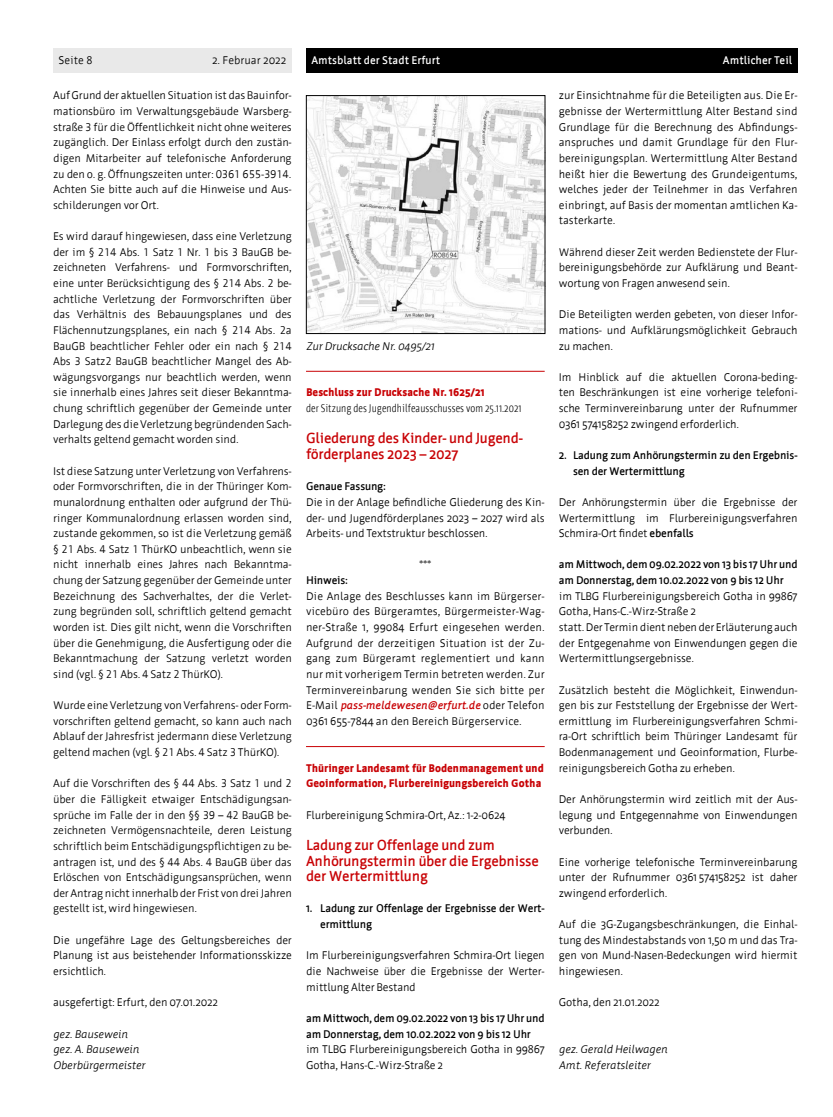
<style>
.page{position:relative;width:833px;height:1117px;background:#fff}
.page>*{position:absolute;margin:0;border:0;box-sizing:border-box;transform-origin:0 0}
.H3-u4{font:700 14.38px/15.6px "Werk";letter-spacing:-.02em;color:#c80205}
.P-Normal{font:11px/15.6px "Werk";letter-spacing:-.02em;color:#000;text-align:justify}
.P-Normal-2{font:11px/15.6px "Werk TF";letter-spacing:-.02em;color:#000;text-align:justify}
.P-Normal1{font:700 11px "Werk";letter-spacing:-.02em;color:#000}
.P-Normal1-2{font:11px/15.6px "Werk";letter-spacing:-.02em;color:#000}
.P-einzug_1{font:700 11px/15.6px "Werk";letter-spacing:-.02em;color:#000}
.P-autor{font:italic 11px/15.6px "Werk";letter-spacing:-.02em;color:#000}
.H2-beschluss{font:900 11px/15.6px "Werk";color:#c80205}
.H2-beschluss-2{font:11px/15.6px "Werk Condensed";color:#000}
.t1{font:700 11px "Werk";color:#fff}
.P-bu{font:italic 11px "Werk";letter-spacing:-.02em;color:#000}
.P-zu{font:700 11px "Werk";letter-spacing:-.02em;color:#000}
.P-Normal-3{font:11px "Werk";color:#000}
.P-zu1{font:700 11px "Werk";letter-spacing:-.02em;color:#000}
.P-Sternchen{font:11px "Werk";color:#000}
.s1{font-weight:700}
.s2{font-family:"Werk";font-weight:900;color:#c80205}
.s3{font-weight:700;font-style:italic;color:#c80205}
</style>
<div class="page">
<div style="left:53px;top:48px;width:239px;height:25px;background:#e9e9e9"></div>
<div style="left:306px;top:48px;width:491px;height:25px;background:#000"></div>
<hr style="left:306px;top:371px;width:238px;height:1px;background:#c80205">
<hr style="left:306px;top:746px;width:238px;height:1px;background:#c80205">
<img style="left:308px;top:97px;width:235px;height:235px">
<div style="left:306px;top:95px;width:239px;height:239px;border:1px solid #000"></div>
<p class="P-Normal" style="left:58px;top:53px;width:35px">Seite 8</p>
<p class="P-Normal-3" style="left:212px;top:54px;width:76px">2. Februar 2022</p>
<p class="t1" style="left:311px;top:55px;width:131px">Amtsblatt der Stadt Erfurt</p>
<p class="t1" style="left:723px;top:55px;width:71px">Amtlicher Teil</p>
<p class="P-Normal-2" style="left:53px;top:88px;width:240px">Auf Grund der aktuellen Situation ist das Bauinfor&shy;mationsbüro im Verwaltungsgebäude Warsberg&shy;straße 3 für die Öffentlichkeit nicht ohne weiteres zugänglich. Der Einlass erfolgt durch den zustän&shy;digen Mitarbeiter auf telefonische Anforderung zu den o. g. Öffnungszeiten unter: 0361 655-3914.</p>
<p class="P-Normal-2" style="left:53px;top:181px;width:240px">Achten Sie bitte auch auf die Hinweise und Aus&shy;schilderungen vor Ort.</p>
<p class="P-Normal-2" style="left:53px;top:228px;width:240px">Es wird darauf hingewiesen, dass eine Verletzung der im § 214 Abs. 1 Satz 1 Nr. 1 bis 3 BauGB be&shy;zeichneten Verfahrens- und Formvorschriften, eine unter Berücksichtigung des § 214 Abs. 2 be&shy;achtliche Verletzung der Formvorschriften über das Verhältnis des Bebauungsplanes und des Flächennutzungsplanes, ein nach § 214 Abs. 2a BauGB beachtlicher Fehler oder ein nach § 214<br>Abs 3 Satz2 BauGB beachtlicher Mangel des Ab&shy;wägungsvorgangs nur beachtlich werden, wenn sie innerhalb eines Jahres seit dieser Bekanntma&shy;chung schriftlich gegenüber der Gemeinde unter Darlegung des die Verletzung begründenden Sach&shy;verhalts geltend gemacht worden sind.</p>
<p class="P-Normal-2" style="left:53px;top:463px;width:240px">Ist diese Satzung unter Verletzung von Verfahrens&shy;oder Formvorschriften, die in der Thüringer Kom&shy;munalordnung enthalten oder aufgrund der Thü&shy;ringer Kommunalordnung erlassen worden sind, zustande gekommen, so ist die Verletzung gemäß § 21 Abs. 4 Satz 1 ThürKO unbeachtlich, wenn sie nicht innerhalb eines Jahres nach Bekanntma&shy;chung der Satzung gegenüber der Gemeinde unter Bezeichnung des Sachverhaltes, der die Verlet&shy;zung begründen soll, schriftlich geltend gemacht worden ist. Dies gilt nicht, wenn die Vorschriften über die Genehmigung, die Ausfertigung oder die Bekanntmachung der Satzung verletzt worden sind (vgl. § 21 Abs. 4 Satz 2 ThürKO).</p>
<p class="P-Normal-2" style="left:53px;top:697px;width:240px">Wurde eine Verletzung von Verfahrens- oder Form&shy;vorschriften geltend gemacht, so kann auch nach Ablauf der Jahresfrist jedermann diese Verletzung geltend machen (vgl. § 21 Abs. 4 Satz 3 ThürKO).</p>
<p class="P-Normal-2" style="left:53px;top:775px;width:240px">Auf die Vorschriften des § 44 Abs. 3 Satz 1 und 2 über die Fälligkeit etwaiger Entschädigungsan&shy;sprüche im Falle der in den §§ 39 – 42 BauGB be&shy;zeichneten Vermögensnachteile, deren Leistung schriftlich beim Entschädigungspflichtigen zu be&shy;antragen ist, und des § 44 Abs. 4 BauGB über das Erlöschen von Entschädigungsansprüchen, wenn der Antrag nicht innerhalb der Frist von drei Jahren gestellt ist, wird hingewiesen.</p>
<p class="P-Normal" style="left:53px;top:931px;width:240px">Die ungefähre Lage des Geltungsbereiches der Planung ist aus beistehender Informationsskizze ersichtlich.</p>
<p class="P-Normal" style="left:53px;top:994px;width:166px">ausgefertigt: Erfurt, den 07.01.2022</p>
<p class="P-autor" style="left:53px;top:1025px;width:94px">gez. Bausewein gez. A. Bausewein<br>Oberbürgermeister</p>
<p class="P-Normal" style="left:559px;top:88px;width:240px">zur Einsichtnahme für die Beteiligten aus. Die Er&shy;gebnisse der Wertermittlung Alter Bestand sind Grundlage für die Berechnung des Abfindungs&shy;anspruches und damit Grundlage für den Flur&shy;bereinigungsplan. Wertermittlung Alter Bestand heißt hier die Bewertung des Grundeigentums, welches jeder der Teilnehmer in das Verfahren einbringt, auf Basis der momentan amtlichen Ka&shy;tasterkarte.</p>
<p class="P-Normal" style="left:559px;top:244px;width:240px">Während dieser Zeit werden Bedienstete der Flur&shy;bereinigungsbehörde zur Aufklärung und Beant&shy;wortung von Fragen anwesend sein.</p>
<p class="P-Normal" style="left:559px;top:306px;width:240px">Die Beteiligten werden gebeten, von dieser Infor&shy;mations- und Aufklärungsmöglichkeit Gebrauch zu machen.</p>
<p class="P-Normal" style="left:559px;top:369px;width:240px">Im Hinblick auf die aktuellen Corona-beding&shy;ten Beschränkungen ist eine vorherige telefoni&shy;sche Terminvereinbarung unter der Rufnummer 0361 574158252 zwingend erforderlich.</p>
<p class="P-einzug_1" style="left:573px;top:447px;width:226px;text-indent:-14px">2. Ladung zum Anhörungstermin zu den Ergebnis&shy;sen der Wertermittlung</p>
<p class="P-Normal" style="left:559px;top:494px;width:240px">Der Anhörungstermin über die Ergebnisse der Wertermittlung im Flurbereinigungsverfahren Schmira-Ort findet <span class="s1">ebenfalls</span></p>
<p class="P-Normal1" style="left:559px;top:558px;width:240px">am Mittwoch, dem 09.02.2022 von 13 bis 17 Uhr und</p>
<p class="P-Normal1" style="left:559px;top:574px;width:226px">am Donnerstag, dem 10.02.2022 von 9 bis 12 Uhr</p>
<p class="P-Normal1-2" style="left:559px;top:588px;width:240px">im TLBG Flurbereinigungsbereich Gotha in 99867<br>Gotha, Hans-C.-Wirz-Straße 2</p>
<p class="P-Normal" style="left:559px;top:619px;width:240px">statt. Der Termin dient neben der Erläuterung auch der Entgegenahme von Einwendungen gegen die Wertermittlungsergebnisse.</p>
<p class="P-Normal" style="left:559px;top:681px;width:240px">Zusätzlich besteht die Möglichkeit, Einwendun&shy;gen bis zur Feststellung der Ergebnisse der Wert&shy;ermittlung im Flurbereinigungsverfahren Schmi&shy;ra-Ort schriftlich beim Thüringer Landesamt für Bodenmanagement und Geoinformation, Flurbe&shy;reinigungsbereich Gotha zu erheben.</p>
<p class="P-Normal" style="left:559px;top:791px;width:240px">Der Anhörungstermin wird zeitlich mit der Aus&shy;legung und Entgegennahme von Einwendungen verbunden.</p>
<p class="P-Normal" style="left:559px;top:853px;width:240px">Eine vorherige telefonische Terminvereinbarung unter der Rufnummer 0361 574158252 ist daher zwingend erforderlich.</p>
<p class="P-Normal" style="left:559px;top:916px;width:240px">Auf die 3G-Zugangsbeschränkungen, die Einhal&shy;tung des Mindestabstands von 1,50 m und das Tra&shy;gen von Mund-Nasen-Bedeckungen wird hiermit hingewiesen.</p>
<p class="P-Normal" style="left:559px;top:994px;width:102px">Gotha, den 21.01.2022</p>
<p class="P-autor" style="left:559px;top:1041px;width:110px">gez. Gerald Heilwagen<br>Amt. Referatsleiter</p>
<p class="P-bu" style="left:306px;top:339px;width:130px">Zur Drucksache Nr. 0495/21</p>
<h2 class="H2-beschluss-2" style="left:306px;top:385px;width:217px"><span class="s2">Beschluss zur Drucksache Nr. 1625/21<br></span>der Sitzung des Jugendhilfeausschusses vom 25.11.2021</h2>
<h3 class="H3-u4" style="left:306px;top:430px;width:218px">Gliederung des Kinder- und Jugend&shy;förderplanes 2023 – 2027</h3>
<p class="P-zu" style="left:306px;top:480px;width:81px">Genaue Fassung:</p>
<p class="P-Normal" style="left:306px;top:494px;width:240px">Die in der Anlage befindliche Gliederung des Kin&shy;der- und Jugendförderplanes 2023 – 2027 wird als Arbeits- und Textstruktur beschlossen.</p>
<p class="P-Sternchen" style="left:419px;top:558px;width:14px">***</p>
<p class="P-zu1" style="left:306px;top:574px;width:43px">Hinweis:</p>
<p class="P-Normal" style="left:306px;top:588px;width:240px">Die Anlage des Beschlusses kann im Bürgerser&shy;vicebüro des Bürgeramtes, Bürgermeister-Wag&shy;ner-Straße 1, 99084 Erfurt eingesehen werden.<br>Aufgrund der derzeitigen Situation ist der Zu&shy;gang zum Bürgeramt reglementiert und kann nur mit vorherigem Termin betreten werden. Zur Terminvereinbarung wenden Sie sich bitte per E-Mail <span class="s3">pass-meldewesen@erfurt.de</span> oder Telefon 0361 655-7844 an den Bereich Bürgerservice.</p>
<h2 class="H2-beschluss" style="left:306px;top:760px;width:239px">Thüringer Landesamt für Bodenmanagement und<br>Geoinformation, Flurbereinigungsbereich Gotha</h2>
<p class="P-Normal" style="left:306px;top:806px;width:201px">Flurbereinigung Schmira-Ort, Az.: 1-2-0624</p>
<h3 class="H3-u4" style="left:306px;top:837px;width:234px">Ladung zur Offenlage und zum<br>Anhörungstermin über die Ergebnisse der Wertermittlung</h3>
<p class="P-einzug_1" style="left:320px;top:900px;width:226px;text-indent:-14px">1. Ladung zur Offenlage der Ergebnisse der Wert&shy;ermittlung</p>
<p class="P-Normal" style="left:306px;top:947px;width:240px">Im Flurbereinigungsverfahren Schmira-Ort liegen die Nachweise über die Ergebnisse der Werter&shy;mittlung Alter Bestand</p>
<p class="P-Normal1" style="left:306px;top:1011px;width:240px">am Mittwoch, dem 09.02.2022 von 13 bis 17 Uhr und</p>
<p class="P-Normal1" style="left:306px;top:1027px;width:226px">am Donnerstag, dem 10.02.2022 von 9 bis 12 Uhr</p>
<p class="P-Normal1-2" style="left:306px;top:1041px;width:240px">im TLBG Flurbereinigungsbereich Gotha in 99867<br>Gotha, Hans-C.-Wirz-Straße 2</p>
</div>
